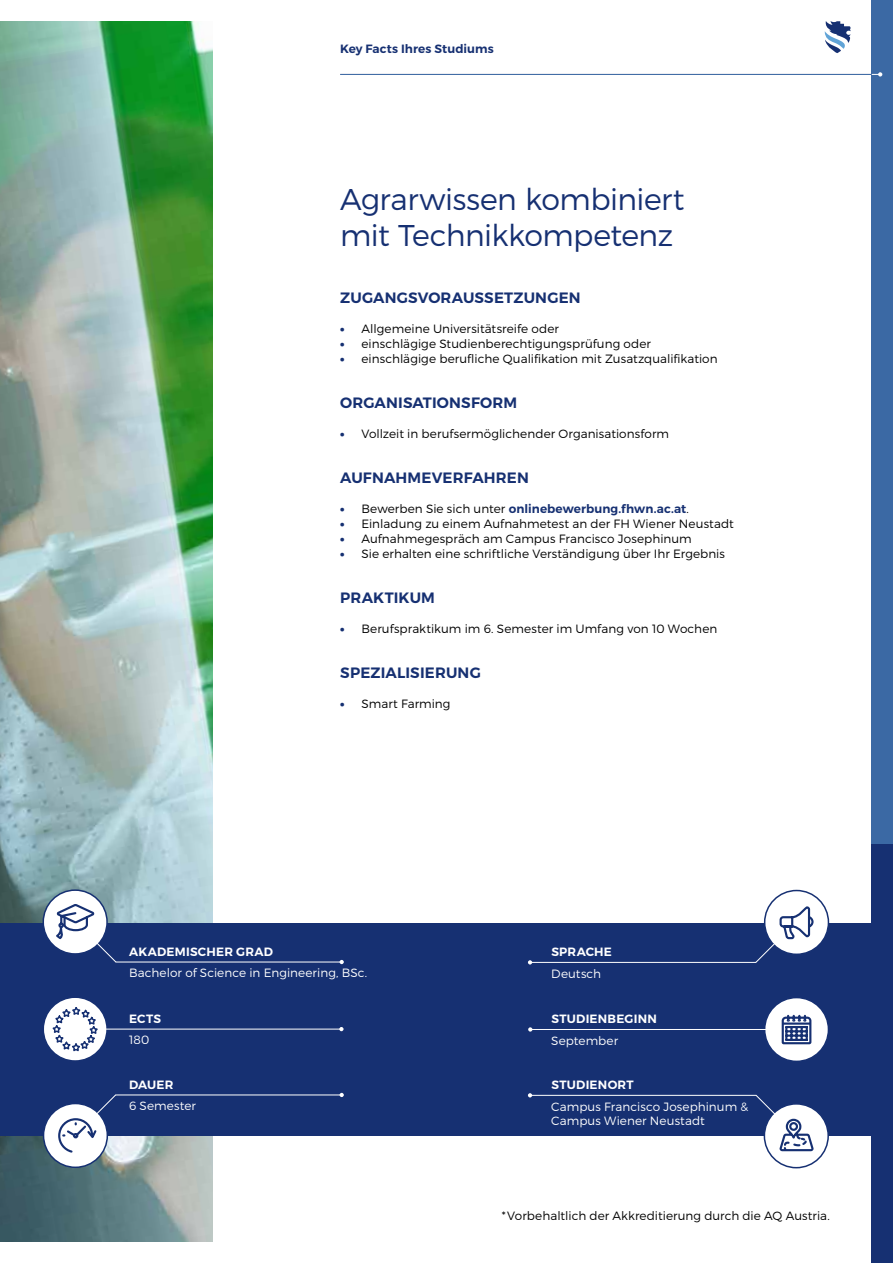
<style>
.page{position:relative;width:893px;height:1263px;background:#fff}
.page>*{position:absolute;margin:0;border:0;box-sizing:border-box;transform-origin:0 0}
.t1{font:300 30px/36px "Montserrat";letter-spacing:-.02em;color:#163072}
.t2{font:600 15px "Montserrat";letter-spacing:.01em;color:#163072}
.t3{font:300 12px "Montserrat";letter-spacing:.005em;color:#000}
.t4{font:300 12px/14.4px "Montserrat";letter-spacing:.005em;color:#fff}
.t5{font:600 12px "Montserrat";letter-spacing:.005em;color:#163072}
.t6{font:600 12px "Montserrat";letter-spacing:.02em;color:#fff}
.s1{font-weight:900;color:#163072}
.s2{font-weight:900}
.s3{font-weight:300;color:#000}
</style>
<div class="page">
<img style="left:0;top:21px;width:213px;height:1221px">
<div style="left:872px;top:0;width:21px;height:1263px;background:#163072"></div>
<div style="left:872px;top:0;width:21px;height:843px;background:#3b69a4"></div>
<hr style="left:340px;top:74px;width:532px;height:1px;background:#61a4d7">
<svg style="left:872px;top:72px;width:10px;height:5px"></svg>
<svg style="left:825px;top:21px;width:25px;height:32px"></svg>
<div style="left:0;top:923px;width:872px;height:212px;background:#163072"></div>
<svg style="left:43px;top:997px;width:64px;height:64px"></svg>
<div style="left:43px;top:996px;width:65px;height:66px;border:2px solid #163072;border-radius:50%"></div>
<svg style="left:340px;top:960px;width:4px;height:4px"></svg>
<hr style="left:116px;top:962px;width:226px;height:1px;background:#fff">
<div style="left:43px;top:890px;width:64px;height:64px;background:#fff;border-radius:50%"></div>
<div style="left:43px;top:889px;width:65px;height:66px;border:2px solid #163072;border-radius:50%"></div>
<div style="left:44px;top:1103px;width:63px;height:64px;background:#fff;border-radius:50%"></div>
<div style="left:43px;top:1103px;width:65px;height:65px;border:2px solid #163072;border-radius:50%"></div>
<svg style="left:53px;top:902px;width:64px;height:61px"></svg>
<hr style="left:104px;top:1029px;width:238px;height:1px;background:#fff">
<hr style="left:115px;top:1094px;width:226px;height:1px;background:#fff">
<svg style="left:339px;top:1027px;width:5px;height:4px"></svg>
<svg style="left:340px;top:1093px;width:4px;height:4px"></svg>
<svg style="left:57px;top:1094px;width:60px;height:60px"></svg>
<div style="left:765px;top:997px;width:63px;height:64px;background:#fff;border-radius:50%"></div>
<div style="left:764px;top:997px;width:65px;height:65px;border:2px solid #163072;border-radius:50%"></div>
<svg style="left:528px;top:960px;width:4px;height:4px"></svg>
<hr style="left:530px;top:962px;width:226px;height:1px;background:#fff">
<div style="left:765px;top:890px;width:63px;height:64px;background:#fff;border-radius:50%"></div>
<div style="left:764px;top:890px;width:65px;height:65px;border:2px solid #163072;border-radius:50%"></div>
<div style="left:764px;top:1104px;width:64px;height:64px;background:#fff;border-radius:50%"></div>
<div style="left:764px;top:1103px;width:65px;height:65px;border:2px solid #163072;border-radius:50%"></div>
<hr style="left:530px;top:1029px;width:238px;height:1px;background:#fff">
<hr style="left:530px;top:1095px;width:226px;height:1px;background:#fff">
<svg style="left:528px;top:1027px;width:4px;height:4px"></svg>
<svg style="left:528px;top:1093px;width:4px;height:4px"></svg>
<svg style="left:781px;top:1014px;width:31px;height:31px"></svg>
<svg style="left:755px;top:1094px;width:60px;height:69px"></svg>
<svg style="left:755px;top:905px;width:60px;height:58px"></svg>
<svg style="left:50px;top:1006px;width:50px;height:47px"></svg>
<p class="t5" style="left:340px;top:41px;width:155px">Key Facts Ihres Studiums</p>
<h1 class="t1" style="left:340px;top:181px;width:346px">Agrarwissen kombiniert mit Technikkompetenz</h1>
<p class="t2" style="left:340px;top:288px;width:242px">ZUGANGSVORAUSSETZUNGEN</p>
<p class="t3" style="left:340px;top:321px;width:220px"><span class="s1">•</span> Allgemeine Universitätsreife oder</p>
<p class="t3" style="left:340px;top:336px;width:312px"><span class="s1">•</span> einschlägige Studienberechtigungsprüfung oder</p>
<p class="t3" style="left:340px;top:351px;width:379px"><span class="s1">•</span> einschlägige berufliche Qualifikation mit Zusatzqualifikation</p>
<p class="t2" style="left:340px;top:393px;width:178px">ORGANISATIONSFORM</p>
<p class="t3" style="left:340px;top:426px;width:330px"><span class="s1">•</span> Vollzeit in berufsermöglichender Organisationsform</p>
<p class="t2" style="left:340px;top:468px;width:190px">AUFNAHMEVERFAHREN</p>
<p class="t5" style="left:340px;top:501px;width:350px"><span class="s2">•</span> <span class="s3">Bewerben Sie sich unter</span> onlinebewerbung.fhwn.ac.at<span class="s3">.</span></p>
<p class="t3" style="left:340px;top:516px;width:395px"><span class="s1">•</span> Einladung zu einem Aufnahmetest an der FH Wiener Neustadt</p>
<p class="t3" style="left:340px;top:531px;width:353px"><span class="s1">•</span> Aufnahmegespräch am Campus Francisco Josephinum</p>
<p class="t3" style="left:340px;top:546px;width:386px"><span class="s1">•</span> Sie erhalten eine schriftliche Verständigung über Ihr Ergebnis</p>
<p class="t2" style="left:340px;top:588px;width:96px">PRAKTIKUM</p>
<p class="t3" style="left:340px;top:621px;width:379px"><span class="s1">•</span> Berufspraktikum im 6. Semester im Umfang von 10 Wochen</p>
<p class="t2" style="left:340px;top:663px;width:142px">SPEZIALISIERUNG</p>
<p class="t3" style="left:340px;top:696px;width:112px"><span class="s1">•</span> Smart Farming</p>
<p class="t6" style="left:129px;top:944px;width:145px">AKADEMISCHER GRAD</p>
<p class="t4" style="left:129px;top:965px;width:240px">Bachelor of Science in Engineering, BSc.</p>
<p class="t6" style="left:129px;top:1011px;width:33px">ECTS</p>
<p class="t4" style="left:129px;top:1033px;width:22px">180</p>
<p class="t6" style="left:129px;top:1077px;width:46px">DAUER</p>
<p class="t4" style="left:129px;top:1098px;width:68px">6 Semester</p>
<p class="t6" style="left:551px;top:944px;width:62px">SPRACHE</p>
<p class="t4" style="left:551px;top:966px;width:51px">Deutsch</p>
<p class="t6" style="left:551px;top:1011px;width:107px">STUDIENBEGINN</p>
<p class="t4" style="left:551px;top:1033px;width:68px">September</p>
<p class="t6" style="left:551px;top:1077px;width:84px">STUDIENORT</p>
<p class="t4" style="left:551px;top:1099px;width:198px">Campus Francisco Josephinum &amp;<br>Campus Wiener Neustadt</p>
<p class="t3" style="left:502px;top:1209px;width:329px">*Vorbehaltlich der Akkreditierung durch die AQ Austria.</p>
</div>
